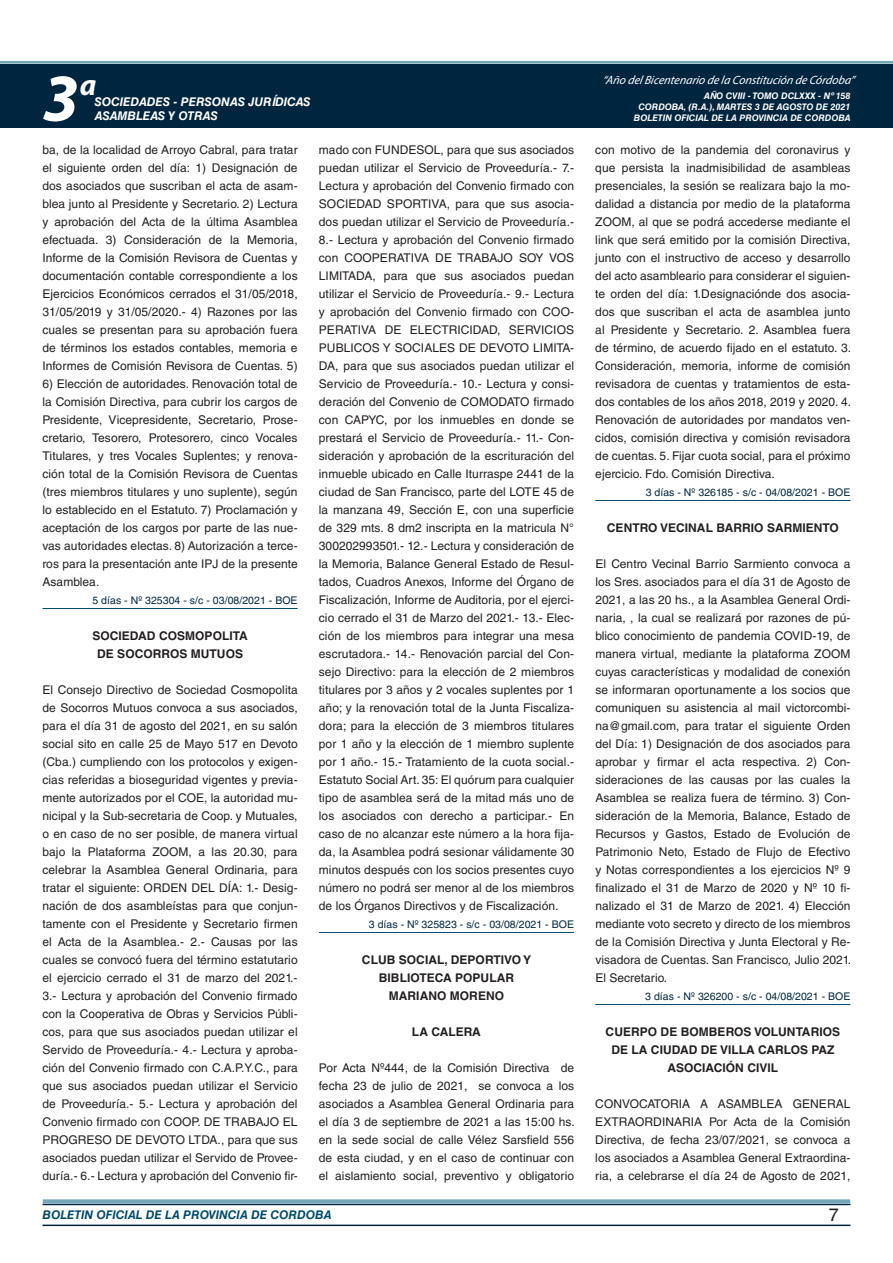
<style>
.page{position:relative;width:893px;height:1263px;background:#fff}
.page>*{position:absolute;margin:0;border:0;box-sizing:border-box;transform-origin:0 0}
.t1{font:italic 700 67.5px "Myriad Pro";color:#fff}
.t2{font:italic 700 30px "Myriad Pro";color:#fff}
.t3{font:18px "Helvetica LT Std";color:#231f20}
.t4{font:12px/18px "Helvetica LT Std";letter-spacing:.005em;color:#231f20;text-align:justify}
.t5{font:700 12px/18px "Helvetica LT Std";letter-spacing:.005em;color:#231f20;text-align:center}
.t6{font:italic 12px "Myriad Pro";color:#fff}
.t7{font:italic 700 12px "Helvetica LT Std";color:#fff}
.t8{font:italic 700 12px "Helvetica LT Std";color:#004b6c}
.t9{font:10.5px "Helvetica LT Std";letter-spacing:.005em;color:#00263f}
.t10{font:italic 700 9px/10.8px "Helvetica LT Std";color:#fff;text-align:right}
</style>
<div class="page">
<div style="left:0;top:61px;width:893px;height:6px;background:#fff;opacity:.75"></div>
<div style="left:0;top:64px;width:893px;height:64px;background:#00263f"></div>
<hr style="left:43px;top:1224px;width:807px;height:2px;background:#00263f">
<div style="left:42px;top:1198px;width:809px;height:8px;background:#fff;opacity:.75"></div>
<hr style="left:43px;top:608px;width:255px;height:1px;background:#004b6c">
<hr style="left:319px;top:932px;width:255px;height:1px;background:#004b6c">
<hr style="left:595px;top:500px;width:255px;height:1px;background:#004b6c">
<hr style="left:595px;top:1004px;width:255px;height:1px;background:#004b6c">
<h1 class="t1" style="left:43px;top:54px;width:38px">3</h1>
<h2 class="t2" style="left:80px;top:66px;width:18px">a</h2>
<p class="t7" style="left:95px;top:94px;width:217px">SOCIEDADES - PERSONAS JURÍDICAS</p>
<p class="t7" style="left:95px;top:109px;width:125px">ASAMBLEAS Y OTRAS</p>
<p class="t6" style="left:603px;top:72px;width:254px">“Año delBicentenario de la Constitución de Córdoba”</p>
<p class="t10" style="left:634px;top:91px;width:218px">AÑO CVIII - TOMO DCLXXX - Nº 158<br>CORDOBA, (R.A.), MARTES 3 DE AGOSTO DE 2021<br>BOLETIN OFICIAL DE LA PROVINCIA DE CORDOBA</p>
<p class="t4" style="left:43px;top:141px;width:257px">ba, de la localidad de Arroyo Cabral, para tratar el siguiente orden del día: 1) Designación de dos asociados que suscriban el acta de asam&shy;blea junto al Presidente y Secretario. 2) Lectura y aprobación del Acta de la última Asamblea efectuada. 3) Consideración de la Memoria, Informe de la Comisión Revisora de Cuentas y documentación contable correspondiente a los Ejercicios Económicos cerrados el 31/05/2018, 31/05/2019 y 31/05/2020.- 4) Razones por las cuales se presentan para su aprobación fuera de términos los estados contables, memoria e Informes de Comisión Revisora de Cuentas. 5)</p>
<p class="t4" style="left:43px;top:375px;width:257px">6) Elección de autoridades. Renovación total de la Comisión Directiva, para cubrir los cargos de Presidente, Vicepresidente, Secretario, Prose&shy;cretario, Tesorero, Protesorero, cinco Vocales Titulares, y tres Vocales Suplentes; y renova&shy;ción total de la Comisión Revisora de Cuentas (tres miembros titulares y uno suplente), según lo establecido en el Estatuto. 7) Proclamación y aceptación de los cargos por parte de las nue&shy;vas autoridades electas. 8) Autorización a terce&shy;ros para la presentación ante IPJ de la presente Asamblea.</p>
<p class="t9" style="left:92px;top:594px;width:207px">5 días - Nº 325304 - s/c - 03/08/2021 - BOE</p>
<p class="t5" style="left:92px;top:626px;width:17px">SOCIEDAD</p>
<p class="t5" style="left:159px;top:626px;width:18px">COSMOPOLITA</p>
<p class="t5" style="left:97px;top:644px;width:38px">DE SOCORROS</p>
<p class="t5" style="left:191px;top:644px;width:20px">MUTUOS</p>
<p class="t4" style="left:43px;top:681px;width:257px">El Consejo Directivo de Sociedad Cosmopolita de Socorros Mutuos convoca a sus asociados, para el día 31 de agosto del 2021, en su salón social sito en calle 25 de Mayo 517 en Devoto (Cba.) cumpliendo con los protocolos y exigen&shy;cias referidas a bioseguridad vigentes y previa&shy;mente autorizados por el COE, la autoridad mu&shy;nicipal y la Sub-secretaria de Coop. y Mutuales, o en caso de no ser posible, de manera virtual bajo la Plataforma ZOOM, a las 20.30, para celebrar la Asamblea General Ordinaria, para tratar el siguiente: ORDEN DEL DÍA: 1.- Desig&shy;nación de dos asambleístas para que conjun&shy;tamente con el Presidente y Secretario firmen el Acta de la Asamblea.- 2.- Causas por las cuales se convocó fuera del término estatutario el ejercicio cerrado el 31 de marzo del 2021.- 3.- Lectura y aprobación del Convenio firmado con la Cooperativa de Obras y Servicios Públi&shy;cos, para que sus asociados puedan utilizar el Servido de Proveeduría.- 4.- Lectura y aproba&shy;ción del Convenio firmado con C.A.P.Y.C., para que sus asociados puedan utilizar el Servicio de Proveeduría.- 5.- Lectura y aprobación del Convenio firmado con COOP. DE TRABAJO EL PROGRESO DE DEVOTO LTDA., para que sus asociados puedan utilizar el Servido de Provee&shy;duría.- 6.- Lectura y aprobación del Convenio fir-</p>
<p class="t4" style="left:319px;top:141px;width:257px">mado con FUNDESOL, para que sus asociados puedan utilizar el Servicio de Proveeduría.- 7.- Lectura y aprobación del Convenio firmado con SOCIEDAD SPORTIVA, para que sus asocia&shy;dos puedan utilizar el Servicio de Proveeduría.- 8.- Lectura y aprobación del Convenio firmado con COOPERATIVA DE TRABAJO SOY VOS LIMITADA, para que sus asociados puedan utilizar el Servicio de Proveeduría.- 9.- Lectura y aprobación del Convenio firmado con COO-PERATIVA DE ELECTRICIDAD, SERVICIOS PUBLICOS Y SOCIALES DE DEVOTO LIMITA-DA, para que sus asociados puedan utilizar el Servicio de Proveeduría.- 10.- Lectura y consi&shy;deración del Convenio de COMODATO firmado con CAPYC, por los inmuebles en donde se prestará el Servicio de Proveeduría.- 11.- Con&shy;sideración y aprobación de la escrituración del inmueble ubicado en Calle Iturraspe 2441 de la ciudad de San Francisco, parte del LOTE 45 de la manzana 49, Sección E, con una superficie de 329 mts. 8 dm2 inscripta en la matricula N° 300202993501.- 12.- Lectura y consideración de la Memoria, Balance General Estado de Resul&shy;tados, Cuadros Anexos, Informe del Órgano de Fiscalización, Informe de Auditoria, por el ejerci&shy;cio cerrado el 31 de Marzo del 2021.- 13.- Elec&shy;ción de los miembros para integrar una mesa escrutadora.- 14.- Renovación parcial del Con&shy;sejo Directivo: para la elección de 2 miembros titulares por 3 años y 2 vocales suplentes por 1 año; y la renovación total de la Junta Fiscaliza&shy;dora; para la elección de 3 miembros titulares por 1 año y la elección de 1 miembro suplente por 1 año.- 15.- Tratamiento de la cuota social.- Estatuto Social Art. 35: El quórum para cualquier tipo de asamblea será de la mitad más uno de los asociados con derecho a participar.- En caso de no alcanzar este número a la hora fija&shy;da, la Asamblea podrá sesionar válidamente 30 minutos después con los socios presentes cuyo número no podrá ser menor al de los miembros de los Órganos Directivos y de Fiscalización.</p>
<p class="t9" style="left:369px;top:918px;width:207px">3 días - Nº 325823 - s/c - 03/08/2021 - BOE</p>
<p class="t5" style="left:362px;top:950px;width:171px">CLUB SOCIAL, DEPORTIVO Y<br>BIBLIOTECA POPULAR<br>MARIANO MORENO</p>
<p class="t5" style="left:412px;top:1022px;width:70px">LA CALERA</p>
<p class="t4" style="left:319px;top:1059px;width:257px">Por Acta Nº444, de la Comisión Directiva de fecha 23 de julio de 2021, se convoca a los asociados a Asamblea General Ordinaria para el día 3 de septiembre de 2021 a las 15:00 hs. en la sede social de calle Vélez Sarsfield 556 de esta ciudad, y en el caso de continuar con el aislamiento social, preventivo y obligatorio</p>
<p class="t4" style="left:595px;top:141px;width:257px">con motivo de la pandemia del coronavirus y que persista la inadmisibilidad de asambleas presenciales, la sesión se realizara bajo la mo&shy;dalidad a distancia por medio de la plataforma ZOOM, al que se podrá accederse mediante el link que será emitido por la comisión Directiva, junto con el instructivo de acceso y desarrollo del acto asambleario para considerar el siguien&shy;te orden del día: 1.Designaciónde dos asocia&shy;dos que suscriban el acta de asamblea junto al Presidente y Secretario. 2. Asamblea fuera de término, de acuerdo fijado en el estatuto. 3.<br>Consideración, memoria, informe de comisión revisadora de cuentas y tratamientos de esta&shy;dos contables de los años 2018, 2019 y 2020. 4.<br>Renovación de autoridades por mandatos ven&shy;cidos, comisión directiva y comisión revisadora de cuentas. 5. Fijar cuota social, para el próximo ejercicio. Fdo. Comisión Directiva.</p>
<p class="t9" style="left:646px;top:486px;width:206px">3 días - Nº 326185 - s/c - 04/08/2021 - BOE</p>
<p class="t5" style="left:607px;top:518px;width:233px">CENTRO VECINAL BARRIO SARMIENTO</p>
<p class="t4" style="left:595px;top:555px;width:257px">El Centro Vecinal Barrio Sarmiento convoca a los Sres. asociados para el día 31 de Agosto de 2021, a las 20 hs., a la Asamblea General Ordi&shy;naria, , la cual se realizará por razones de pú&shy;blico conocimiento de pandemia COVID-19, de manera virtual, mediante la plataforma ZOOM cuyas características y modalidad de conexión se informaran oportunamente a los socios que comuniquen su asistencia al mail victorcombi&shy;na@gmail.com, para tratar el siguiente Orden del Día: 1) Designación de dos asociados para aprobar y firmar el acta respectiva. 2) Con&shy;sideraciones de las causas por las cuales la Asamblea se realiza fuera de término. 3) Con&shy;sideración de la Memoria, Balance, Estado de Recursos y Gastos, Estado de Evolución de Patrimonio Neto, Estado de Flujo de Efectivo y Notas correspondientes a los ejercicios Nº 9 finalizado el 31 de Marzo de 2020 y Nº 10 fi&shy;nalizado el 31 de Marzo de 2021. 4) Elección mediante voto secreto y directo de los miembros de la Comisión Directiva y Junta Electoral y Re&shy;visadora de Cuentas. San Francisco, Julio 2021.<br>El Secretario.</p>
<p class="t9" style="left:645px;top:990px;width:207px">3 días - Nº 326200 - s/c - 04/08/2021 - BOE</p>
<p class="t5" style="left:606px;top:1022px;width:236px">CUERPO DE BOMBEROS VOLUNTARIOS<br>DE LA CIUDAD DE VILLA CARLOS PAZ<br>ASOCIACIÓN CIVIL</p>
<p class="t4" style="left:595px;top:1095px;width:257px">CONVOCATORIA A ASAMBLEA GENERAL EXTRAORDINARIA Por Acta de la Comisión Directiva, de fecha 23/07/2021, se convoca a los asociados a Asamblea General Extraordina&shy;ria, a celebrarse el día 24 de Agosto de 2021,</p>
<p class="t8" style="left:43px;top:1208px;width:290px">BOLETIN OFICIAL DE LA PROVINCIA DE CORDOBA</p>
<h3 class="t3" style="left:829px;top:1204px;width:12px">7</h3>
</div>
